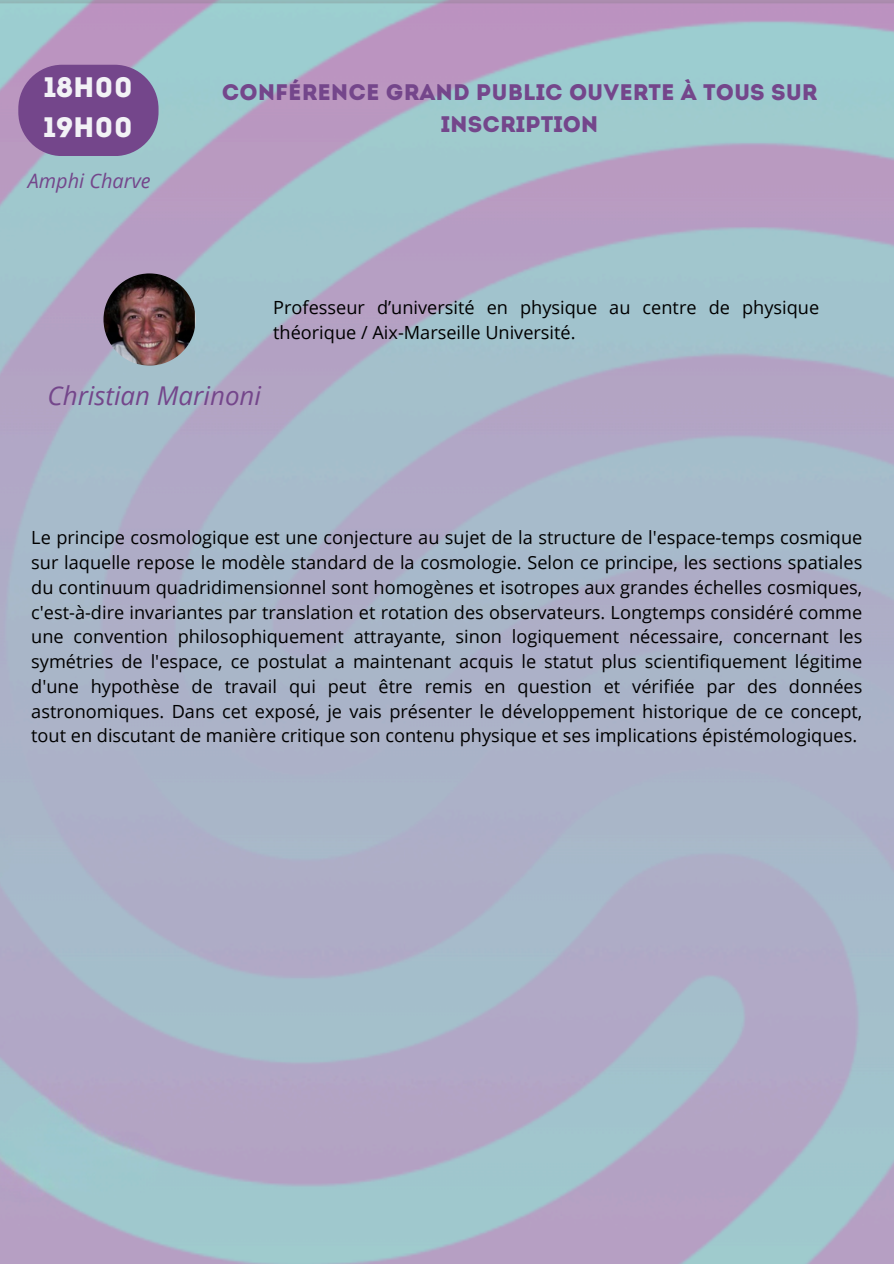
<style>
.page{position:relative;width:894px;height:1264px;background:#fff}
.page>*{position:absolute;margin:0;border:0;box-sizing:border-box;transform-origin:0 0}
.t1{font:28.2px/39.3px "Intro";color:#f2f2f6}
.t2{font:italic 25.95px "Open Sans";color:#74468b}
.t3{font:22.5px/31.5px "Intro";color:#74468b;text-align:center}
.t4{font:italic 19.95px "Open Sans";color:#74468b}
.t5{font:18.15px/24.8px "Open Sans";color:#000;text-align:justify}
</style>
<div class="page">
<img style="left:0;top:0;width:893px;height:1263px">
<div style="left:18px;top:65px;width:140px;height:91px;background:#74468b;border-radius:44px"></div>
<img style="left:103px;top:273px;width:93px;height:92px;border-radius:50%">
<p class="t1" style="left:44px;top:71px;width:90px">18H00<br>19H00</p>
<h3 class="t3" style="left:222px;top:79px;width:597px">CONFÉRENCE GRAND PUBLIC OUVERTE À TOUS SUR<br>INSCRIPTION</h3>
<p class="t4" style="left:28px;top:166px;width:124px">Amphi Charve</p>
<p class="t5" style="left:273px;top:294px;width:547px">Professeur d’université en physique au centre de physique théorique / Aix-Marseille Université.</p>
<h2 class="t2" style="left:48px;top:377px;width:215px">Christian Marinoni</h2>
<h1 class="t5" style="left:31px;top:525px;width:832px">Le principe cosmologique est une conjecture au sujet de la structure de l'espace-temps cosmique sur laquelle repose le modèle standard de la cosmologie. Selon ce principe, les sections spatiales du continuum quadridimensionnel sont homogènes et isotropes aux grandes échelles cosmiques, c'est-à-dire invariantes par translation et rotation des observateurs. Longtemps considéré comme une convention philosophiquement attrayante, sinon logiquement nécessaire, concernant les symétries de l'espace, ce postulat a maintenant acquis le statut plus scientifiquement légitime d'une hypothèse de travail qui peut être remis en question et vérifiée par des données astronomiques. Dans cet exposé, je vais présenter le développement historique de ce concept, tout en discutant de manière critique son contenu physique et ses implications épistémologiques.</h1>
</div>
